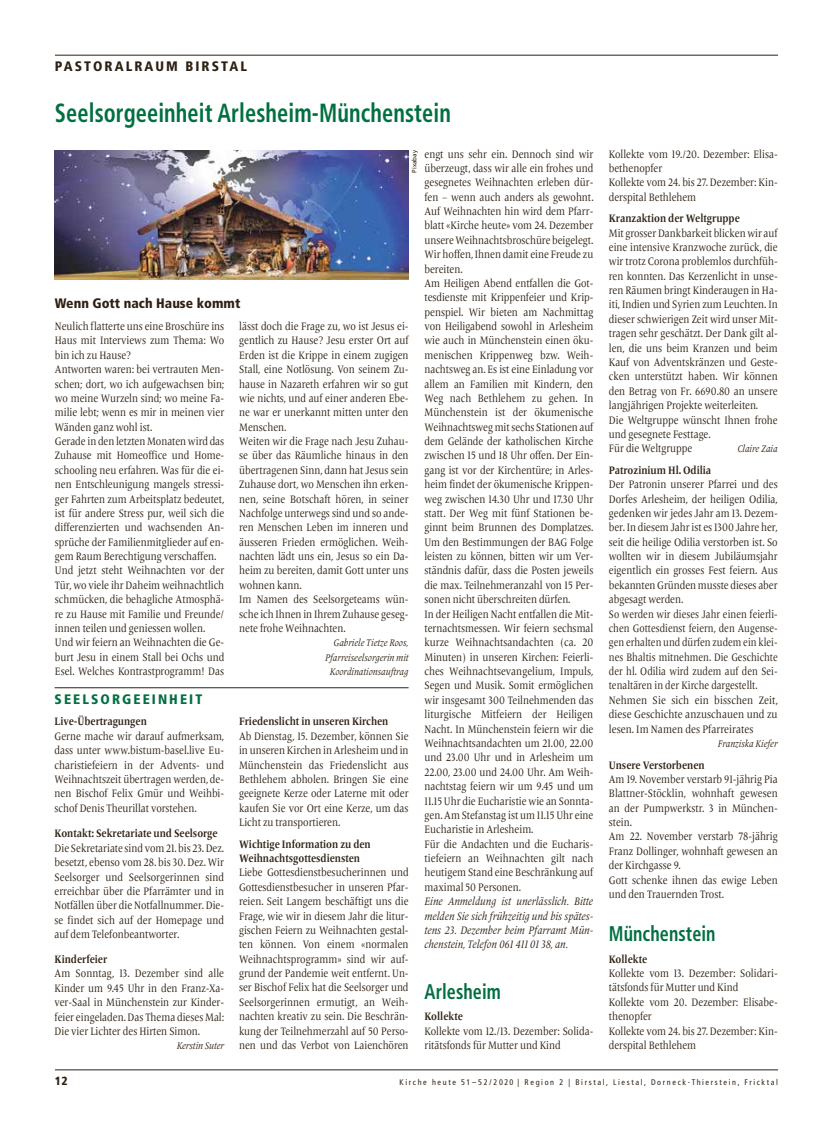
<style>
.page{position:relative;width:833px;height:1134px;background:#fff}
.page>*{position:absolute;margin:0;border:0;box-sizing:border-box;transform-origin:0 0}
.t1{font:700 condensed 26.25px "Frutiger";letter-spacing:.005em;color:#006f41;scale:.85 1}
.t2{font:700 condensed 21.25px "Frutiger";letter-spacing:.005em;color:#006f41;scale:.85 1}
.t3{font:900 condensed 13.75px "Frutiger";color:#2e2113}
.t4{font:900 condensed 13.75px "Frutiger";letter-spacing:.15em;color:#2e2113}
.t5{font:900 condensed 13.75px "Frutiger";letter-spacing:.15em;color:#006f41}
.t6{font:900 condensed 11.88px "Frutiger";color:#2e2113}
.t7{font:11.25px/14.4px "Frutiger Serif LT Pro";color:#2e2113;scale:.85 1}
.t8{font:700 11.25px/14.4px "Frutiger Serif LT Pro";color:#2e2113;scale:.85 1}
.t9{font:italic 11.25px/14.4px "Frutiger Serif LT Pro";color:#2e2113;text-align:justify;scale:.85 1}
.t10{font:italic 10px/14.4px "Frutiger Serif LT Pro";color:#2e2113;text-align:right;scale:.85 1}
.t11{font:condensed 8.12px "Frutiger";letter-spacing:.2em;color:#2e2113}
.t12{font:6.25px "Frutiger";color:#2e2113}
</style>
<div class="page">
<hr style="left:55px;top:1070px;width:723px;height:1px;background:#2e2113">
<hr style="left:55px;top:55px;width:723px;height:1px;background:#2e2113">
<hr style="left:55px;top:687px;width:353px;height:1px;background:#2e2113">
<img style="left:55px;top:150px;width:353px;height:130px">
<p class="t4" style="left:55px;top:58px;width:194px">PASTORALRAUM BIRSTAL</p>
<h1 class="t1" style="left:55px;top:97px;width:467px">Seelsorgeeinheit Arlesheim-Münchenstein</h1>
<p class="t12" style="left:410px;top:173px;width:24px;rotate:-90deg">Pixabay</p>
<p class="t7" style="left:424px;top:147px;width:201px">engt uns sehr ein. Dennoch sind wir überzeugt, dass wir alle ein frohes und gesegnetes Weihnachten erleben dür&shy;fen – wenn auch anders als gewohnt.<br>Auf Weihnachten hin wird dem Pfarr&shy;blatt «Kirche heute» vom 24. Dezember unsere Weihnachtsbroschüre beigelegt.<br>Wir hoffen, Ihnen damit eine Freude zu bereiten.<br>Am Heiligen Abend entfallen die Got&shy;tesdienste mit Krippenfeier und Krip&shy;penspiel. Wir bieten am Nachmittag von Heiligabend sowohl in Arlesheim wie auch in Münchenstein einen öku&shy;menischen Krippenweg bzw. Weih&shy;nachtsweg an. Es ist eine Einladung vor allem an Familien mit Kindern, den Weg nach Bethlehem zu gehen. In Münchenstein ist der ökumenische Weihnachtsweg mit sechs Stationen auf dem Gelände der katholischen Kirche zwischen 15 und 18 Uhr offen. Der Ein&shy;gang ist vor der Kirchentüre; in Arles&shy;heim findet der ökumenische Krippen&shy;weg zwischen 14.30 Uhr und 17.30 Uhr statt. Der Weg mit fünf Stationen be&shy;ginnt beim Brunnen des Domplatzes.<br>Um den Bestimmungen der BAG Folge leisten zu können, bitten wir um Ver&shy;ständnis dafür, dass die Posten jeweils die max. Teilnehmeranzahl von 15 Per&shy;sonen nicht überschreiten dürfen.<br>In der Heiligen Nacht entfallen die Mit&shy;ternachtsmessen. Wir feiern sechsmal kurze Weihnachtsandachten (ca. 20<br>Minuten) in unseren Kirchen: Feierli&shy;ches Weihnachtsevangelium, Impuls, Segen und Musik. Somit ermöglichen wir insgesamt 300 Teilnehmenden das liturgische Mitfeiern der Heiligen Nacht. In Münchenstein feiern wir die Weihnachtsandachten um 21.00, 22.00 und 23.00 Uhr und in Arlesheim um 22.00, 23.00 und 24.00 Uhr. Am Weih&shy;nachtstag feiern wir um 9.45 und um 11.15 Uhr die Eucharistie wie an Sonnta&shy;gen. Am Stefanstag ist um 11.15 Uhr eine Eucharistie in Arlesheim.<br>Für die Andachten und die Eucharis&shy;tiefeiern an Weihnachten gilt nach heutigem Stand eine Beschränkung auf maximal 50 Personen.</p>
<p class="t9" style="left:424px;top:894px;width:200px">Eine Anmeldung ist unerlässlich. Bitte melden Sie sich frühzeitig und bis spätes&shy;tens 23. Dezember beim Pfarramt Mün&shy;chenstein, Telefon 061 411 01 38, an.</p>
<h2 class="t2" style="left:424px;top:978px;width:91px">Arlesheim</h2>
<p class="t8" style="left:424px;top:1009px;width:47px">Kollekte</p>
<p class="t7" style="left:424px;top:1024px;width:200px">Kollekte vom 12./13. Dezember: Solida&shy;ritätsfonds für Mutter und Kind</p>
<p class="t3" style="left:55px;top:295px;width:187px">Wenn Gott nach Hause kommt</p>
<p class="t7" style="left:55px;top:319px;width:201px">Neulich flatterte uns eine Broschüre ins Haus mit Interviews zum Thema: Wo bin ich zu Hause?<br>Antworten waren: bei vertrauten Men&shy;schen; dort, wo ich aufgewachsen bin; wo meine Wurzeln sind; wo meine Fa&shy;milie lebt; wenn es mir in meinen vier Wänden ganz wohl ist.<br>Gerade in den letzten Monaten wird das Zuhause mit Homeoffice und Home&shy;schooling neu erfahren. Was für die ei&shy;nen Entschleunigung mangels stressi&shy;ger Fahrten zum Arbeitsplatz bedeutet, ist für andere Stress pur, weil sich die differenzierten und wachsenden An&shy;sprüche der Familienmitglieder auf en&shy;gem Raum Berechtigung verschaffen.<br>Und jetzt steht Weihnachten vor der Tür, wo viele ihr Daheim weihnachtlich schmücken, die behagliche Atmosphä&shy;re zu Hause mit Familie und Freunde/ innen teilen und geniessen wollen.<br>Und wir feiern an Weihnachten die Ge&shy;burt Jesu in einem Stall bei Ochs und Esel. Welches Kontrastprogramm! Das</p>
<p class="t7" style="left:239px;top:319px;width:201px">lässt doch die Frage zu, wo ist Jesus ei&shy;gentlich zu Hause? Jesu erster Ort auf Erden ist die Krippe in einem zugigen Stall, eine Notlösung. Von seinem Zu&shy;hause in Nazareth erfahren wir so gut wie nichts, und auf einer anderen Ebe&shy;ne war er unerkannt mitten unter den Menschen.<br>Weiten wir die Frage nach Jesu Zuhau&shy;se über das Räumliche hinaus in den übertragenen Sinn, dann hat Jesus sein Zuhause dort, wo Menschen ihn erken&shy;nen, seine Botschaft hören, in seiner Nachfolge unterwegs sind und so ande&shy;ren Menschen Leben im inneren und äusseren Frieden ermöglichen. Weih&shy;nachten lädt uns ein, Jesus so ein Da&shy;heim zu bereiten, damit Gott unter uns wohnen kann.<br>Im Namen des Seelsorgeteams wün&shy;sche ich Ihnen in Ihrem Zuhause geseg&shy;nete frohe Weihnachten.</p>
<p class="t10" style="left:325px;top:636px;width:100px">Gabriele Tietze Roos,<br>Pfarreiseelsorgerin mit<br>Koordinationsauftrag</p>
<p class="t5" style="left:55px;top:691px;width:149px">SEELSORGEEINHEIT</p>
<p class="t8" style="left:55px;top:714px;width:110px">Live-Übertragungen</p>
<p class="t7" style="left:55px;top:729px;width:201px;text-align:justify">Gerne mache wir darauf aufmerksam, dass unter www.bistum-basel.live Eu&shy;charistiefeiern in der Advents- und Weihnachtszeit übertragen werden, de&shy;nen Bischof Felix Gmür und Weihbi&shy;schof Denis Theurillat vorstehen.</p>
<p class="t8" style="left:55px;top:826px;width:193px">Kontakt: Sekretariate und Seelsorge</p>
<p class="t7" style="left:55px;top:841px;width:201px;text-align:justify">Die Sekretariate sind vom 21. bis 23. Dez. besetzt, ebenso vom 28. bis 30. Dez. Wir Seelsorger und Seelsorgerinnen sind erreichbar über die Pfarrämter und in Notfällen über die Notfallnummer. Die&shy;se findet sich auf der Homepage und auf dem Telefonbeantworter.</p>
<p class="t8" style="left:55px;top:952px;width:63px">Kinderfeier</p>
<p class="t7" style="left:55px;top:966px;width:201px;text-align:justify">Am Sonntag, 13. Dezember sind alle Kinder um 9.45 Uhr in den Franz-Xa&shy;ver-Saal in Münchenstein zur Kinder&shy;feier eingeladen. Das Thema dieses Mal:<br>Die vier Lichter des Hirten Simon.</p>
<p class="t10" style="left:177px;top:1039px;width:57px">Kerstin Suter</p>
<p class="t8" style="left:239px;top:714px;width:177px">Friedenslicht in unseren Kirchen</p>
<p class="t7" style="left:239px;top:729px;width:201px;text-align:justify">Ab Dienstag, 15. Dezember, können Sie in unseren Kirchen in Arlesheim und in Münchenstein das Friedenslicht aus Bethlehem abholen. Bringen Sie eine geeignete Kerze oder Laterne mit oder kaufen Sie vor Ort eine Kerze, um das Licht zu transportieren.</p>
<p class="t8" style="left:239px;top:837px;width:156px">Wichtige Information zu den<br>Weihnachtsgottesdiensten</p>
<p class="t7" style="left:239px;top:865px;width:201px;text-align:justify">Liebe Gottesdienstbesucherinnen und Gottesdienstbesucher in unseren Pfar&shy;reien. Seit Langem beschäftigt uns die Frage, wie wir in diesem Jahr die litur&shy;gischen Feiern zu Weihnachten gestal&shy;ten können. Von einem «normalen Weihnachtsprogramm» sind wir auf&shy;grund der Pandemie weit entfernt. Un&shy;ser Bischof Felix hat die Seelsorger und Seelsorgerinnen ermutigt, an Weih&shy;nachten kreativ zu sein. Die Beschrän&shy;kung der Teilnehmerzahl auf 50 Perso&shy;nen und das Verbot von Laienchören</p>
<p class="t7" style="left:609px;top:147px;width:200px">Kollekte vom 19./20. Dezember: Elisa&shy;bethenopfer<br>Kollekte vom 24. bis 27. Dezember: Kin&shy;derspital Bethlehem</p>
<p class="t8" style="left:609px;top:211px;width:156px">Kranzaktion der Weltgruppe</p>
<p class="t7" style="left:609px;top:226px;width:200px">Mit grosser Dankbarkeit blicken wir auf eine intensive Kranzwoche zurück, die wir trotz Corona problemlos durchfüh&shy;ren konnten. Das Kerzenlicht in unse&shy;ren Räumen bringt Kinderaugen in Ha&shy;iti, Indien und Syrien zum Leuchten. In dieser schwierigen Zeit wird unser Mit&shy;tragen sehr geschätzt. Der Dank gilt al&shy;len, die uns beim Kranzen und beim Kauf von Adventskränzen und Geste&shy;cken unterstützt haben. Wir können den Betrag von Fr. 6690.80 an unsere langjährigen Projekte weiterleiten.<br>Die Weltgruppe wünscht Ihnen frohe und gesegnete Festtage.<br>Für die Weltgruppe</p>
<p class="t10" style="left:737px;top:442px;width:49px">Claire Zaia</p>
<p class="t8" style="left:609px;top:463px;width:122px">Patrozinium Hl. Odilia</p>
<p class="t7" style="left:609px;top:477px;width:200px">Der Patronin unserer Pfarrei und des Dorfes Arlesheim, der heiligen Odilia, gedenken wir jedes Jahr am 13. Dezem&shy;ber. In diesem Jahr ist es 1300 Jahre her, seit die heilige Odilia verstorben ist. So wollten wir in diesem Jubiläumsjahr eigentlich ein grosses Fest feiern. Aus bekannten Gründen musste dieses aber abgesagt werden.<br>So werden wir dieses Jahr einen feierli&shy;chen Gottesdienst feiern, den Augense&shy;gen erhalten und dürfen zudem ein klei&shy;nes Bhaltis mitnehmen. Die Geschichte der hl. Odilia wird zudem auf den Sei&shy;tenaltären in der Kirche dargestellt.<br>Nehmen Sie sich ein bisschen Zeit, diese Geschichte anzuschauen und zu lesen. Im Namen des Pfarreirates</p>
<p class="t10" style="left:718px;top:736px;width:72px">Franziska Kiefer</p>
<p class="t8" style="left:609px;top:758px;width:114px">Unsere Verstorbenen</p>
<p class="t7" style="left:609px;top:772px;width:200px">Am 19. November verstarb 91-jährig Pia<br>Blattner-Stöcklin, wohnhaft gewesen an der Pumpwerkstr. 3 in München&shy;stein.<br>Am 22. November verstarb 78-jährig<br>Franz Dollinger, wohnhaft gewesen an der Kirchgasse 9.<br>Gott schenke ihnen das ewige Leben und den Trauernden Trost.</p>
<h2 class="t2" style="left:609px;top:921px;width:127px">Münchenstein</h2>
<p class="t8" style="left:609px;top:952px;width:47px">Kollekte</p>
<p class="t7" style="left:609px;top:966px;width:200px">Kollekte vom 13. Dezember: Solidari&shy;tätsfonds für Mutter und Kind<br>Kollekte vom 20. Dezember: Elisabe&shy;thenopfer<br>Kollekte vom 24. bis 27. Dezember: Kin&shy;derspital Bethlehem</p>
<p class="t6" style="left:55px;top:1074px;width:14px">12</p>
<p class="t11" style="left:399px;top:1077px;width:380px">Kirche heute 51–52/2020 | Region 2 | Birstal, Liestal, Dorneck-Thierstein, Fricktal</p>
</div>
